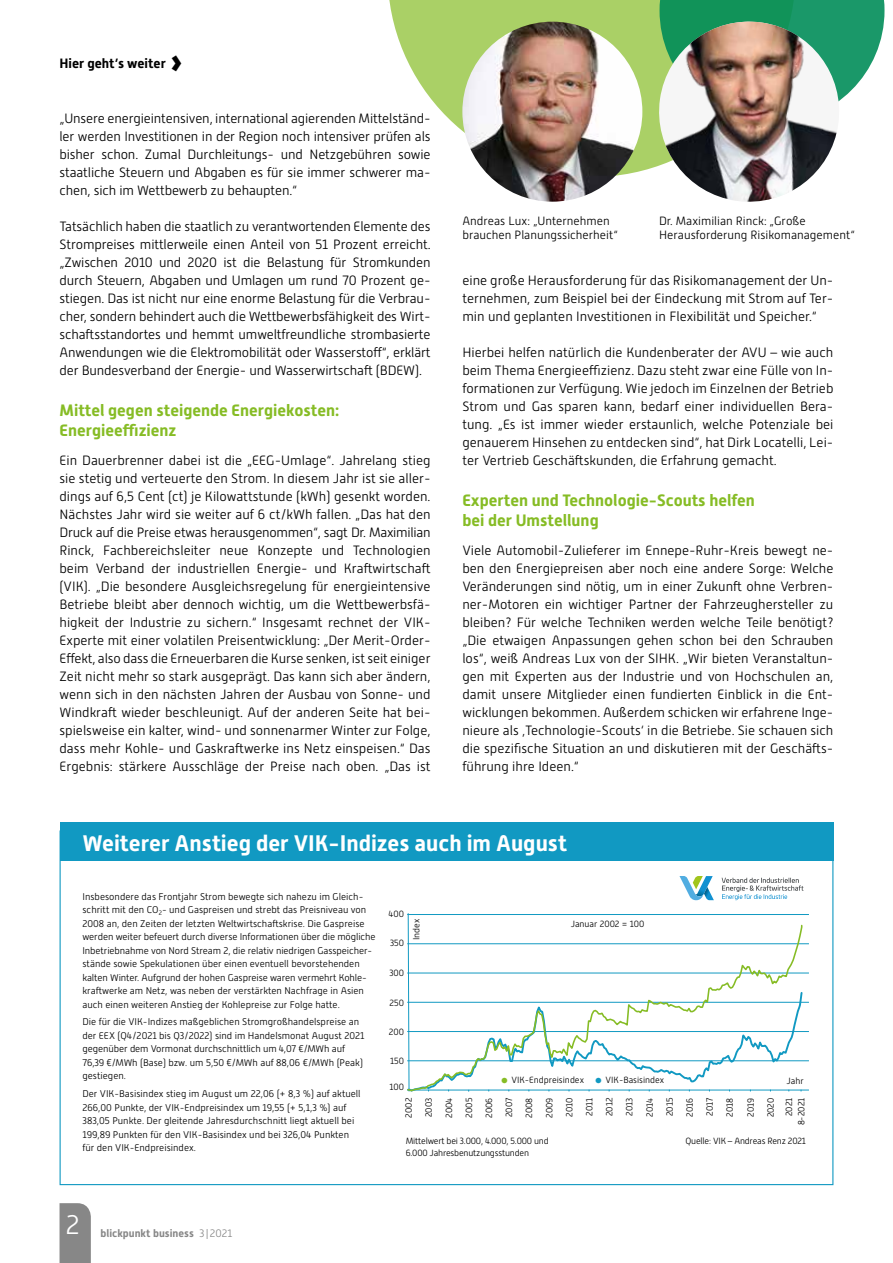
<style>
.page{position:relative;width:893px;height:1263px;background:#fff}
.page>*{position:absolute;margin:0;border:0;box-sizing:border-box;transform-origin:0 0}
.t1{font:700 39px "Alwyn New";color:#000}
.t2{font:300 26.85px "Alwyn New";color:#fff}
.t3{font:700 22.5px "Alwyn New";color:#fff}
.t4{font:700 16.5px/19.8px "Alwyn New";color:#86bc25}
.t5{font:300 13.5px/18px "Alwyn New";color:#000;text-align:justify}
.t6{font:700 13.5px "Alwyn New";color:#000}
.t7{font:300 12px/13.5px "Alwyn New";color:#000}
.t8{font:700 10.8px "Alwyn New";color:#878787}
.t9{font:300 9.75px/13.5px "Alwyn New";color:#000}
.t10{font:300 9px "Alwyn New";color:#000}
.t11{font:300 9px/12px "Alwyn New";letter-spacing:-.02em;color:#000}
.s1{font-size:18px;color:#86bc25}
.s2{font-size:18px;color:#1199c2}
.s3{font-weight:300}
</style>
<div class="page">
<svg style="left:389px;top:0;width:264px;height:176px;fill:#aad066"></svg>
<div style="left:60px;top:823px;width:773px;height:38px;background:#1199c2"></div>
<svg style="left:679px;top:876px;width:35px;height:24px"></svg>
<svg style="left:722px;top:878px;width:81px;height:22px"></svg>
<img style="left:462px;top:22px;width:180px;height:180px;border-radius:90px">
<svg style="left:653px;top:0;width:231px;height:96px;background:#35a475"></svg>
<img style="left:653px;top:22px;width:192px;height:180px">
<hr style="left:407px;top:914px;width:402px;height:1px;background:#1199c2">
<hr style="left:407px;top:943px;width:402px;height:1px;background:#1199c2">
<hr style="left:407px;top:1060px;width:402px;height:1px;background:#1199c2">
<hr style="left:407px;top:1031px;width:402px;height:1px;background:#1199c2">
<hr style="left:407px;top:1002px;width:402px;height:1px;background:#1199c2">
<hr style="left:407px;top:973px;width:402px;height:1px;background:#1199c2">
<hr style="left:407px;top:1090px;width:402px;height:1px;background:#1199c2">
<svg style="left:407px;top:924px;width:397px;height:168px"></svg>
<div style="left:60px;top:1203px;width:31px;height:60px;background:#878787"></div>
<p class="t6" style="left:60px;top:56px;width:108px">Hier geht’s weiter</p>
<h1 class="t1" style="left:169px;top:38px;width:16px">›</h1>
<p class="t5" style="left:60px;top:109px;width:373px">„Unsere energieintensiven, international agierenden Mittelständ&shy;ler werden Investitionen in der Region noch intensiver prüfen als bisher schon. Zumal Durchleitungs- und Netzgebühren sowie staatliche Steuern und Abgaben es für sie immer schwerer ma&shy;chen, sich im Wettbewerb zu behaupten.“</p>
<p class="t5" style="left:60px;top:217px;width:373px">Tatsächlich haben die staatlich zu verantwortenden Elemente des Strompreises mittlerweile einen Anteil von 51 Prozent erreicht. „Zwischen 2010 und 2020 ist die Belastung für Stromkunden durch Steuern, Abgaben und Umlagen um rund 70 Prozent ge&shy;stiegen. Das ist nicht nur eine enorme Belastung für die Verbrau&shy;cher, sondern behindert auch die Wettbewerbsfähigkeit des Wirt&shy;schaftsstandortes und hemmt umweltfreundliche strombasierte Anwendungen wie die Elektromobilität oder Wasserstoff“, erklärt der Bundesverband der Energie- und Wasserwirtschaft (BDEW).</p>
<p class="t4" style="left:60px;top:400px;width:281px">Mittel gegen steigende Energiekosten:<br>Energieeffizienz</p>
<p class="t5" style="left:60px;top:451px;width:373px">Ein Dauerbrenner dabei ist die „EEG-Umlage“. Jahrelang stieg sie stetig und verteuerte den Strom. In diesem Jahr ist sie aller&shy;dings auf 6,5 Cent (ct) je Kilowattstunde (kWh) gesenkt worden.<br>Nächstes Jahr wird sie weiter auf 6 ct/kWh fallen. „Das hat den Druck auf die Preise etwas herausgenommen“, sagt Dr. Maximilian Rinck, Fachbereichsleiter neue Konzepte und Technologien beim Verband der industriellen Energie- und Kraftwirtschaft (VIK). „Die besondere Ausgleichsregelung für energieintensive Betriebe bleibt aber dennoch wichtig, um die Wettbewerbsfä&shy;higkeit der Industrie zu sichern.“ Insgesamt rechnet der VIK-Experte mit einer volatilen Preisentwicklung: „Der Merit-Order-Effekt, also dass die Erneuerbaren die Kurse senken, ist seit einiger Zeit nicht mehr so stark ausgeprägt. Das kann sich aber ändern, wenn sich in den nächsten Jahren der Ausbau von Sonne- und Windkraft wieder beschleunigt. Auf der anderen Seite hat bei&shy;spielsweise ein kalter, wind- und sonnenarmer Winter zur Folge, dass mehr Kohle- und Gaskraftwerke ins Netz einspeisen.“ Das Ergebnis: stärkere Ausschläge der Preise nach oben. „Das ist</p>
<p class="t7" style="left:462px;top:214px;width:157px">Andreas Lux: „Unternehmen brauchen Planungssicherheit“</p>
<p class="t7" style="left:659px;top:214px;width:197px">Dr. Maximilian Rinck: „Große<br>Herausforderung Risikomanagement“</p>
<p class="t5" style="left:462px;top:271px;width:373px">eine große Herausforderung für das Risikomanagement der Un&shy;ternehmen, zum Beispiel bei der Eindeckung mit Strom auf Ter&shy;min und geplanten Investitionen in Flexibilität und Speicher.“</p>
<p class="t5" style="left:462px;top:343px;width:373px">Hierbei helfen natürlich die Kundenberater der AVU – wie auch beim Thema Energieeffizienz. Dazu steht zwar eine Fülle von In&shy;formationen zur Verfügung. Wie jedoch im Einzelnen der Betrieb Strom und Gas sparen kann, bedarf einer individuellen Bera&shy;tung. „Es ist immer wieder erstaunlich, welche Potenziale bei genauerem Hinsehen zu entdecken sind“, hat Dirk Locatelli, Lei&shy;ter Vertrieb Geschäftskunden, die Erfahrung gemacht.</p>
<p class="t4" style="left:462px;top:490px;width:294px">Experten und Technologie-Scouts helfen bei der Umstellung</p>
<p class="t5" style="left:462px;top:541px;width:373px">Viele Automobil-Zulieferer im Ennepe-Ruhr-Kreis bewegt ne&shy;ben den Energiepreisen aber noch eine andere Sorge: Welche Veränderungen sind nötig, um in einer Zukunft ohne Verbren&shy;ner-Motoren ein wichtiger Partner der Fahrzeughersteller zu bleiben? Für welche Techniken werden welche Teile benötigt? „Die etwaigen Anpassungen gehen schon bei den Schrauben los“, weiß Andreas Lux von der SIHK. „Wir bieten Veranstaltun&shy;gen mit Experten aus der Industrie und von Hochschulen an, damit unsere Mitglieder einen fundierten Einblick in die Ent&shy;wicklungen bekommen. Außerdem schicken wir erfahrene Inge&shy;nieure als ‚Technologie-Scouts‘ in die Betriebe. Sie schauen sich die spezifische Situation an und diskutieren mit der Geschäfts&shy;führung ihre Ideen.“</p>
<h3 class="t3" style="left:82px;top:830px;width:486px">Weiterer Anstieg der VIK-Indizes auch im August</h3>
<p class="t9" style="left:82px;top:889px;width:295px">Insbesondere das Frontjahr Strom bewegte sich nahezu im Gleich&shy;schritt mit den CO<sub>2</sub>- und Gaspreisen und strebt das Preisniveau von 2008 an, den Zeiten der letzten Weltwirtschaftskrise. Die Gaspreise werden weiter befeuert durch diverse Informationen über die mögliche Inbetriebnahme von Nord Stream 2, die relativ niedrigen Gasspeicher&shy;stände sowie Spekulationen über einen eventuell bevorstehenden kalten Winter. Aufgrund der hohen Gaspreise waren vermehrt Kohle&shy;kraftwerke am Netz, was neben der verstärkten Nachfrage in Asien auch einen weiteren Anstieg der Kohlepreise zur Folge hatte.</p>
<p class="t9" style="left:82px;top:1015px;width:283px">Die für die VIK-Indizes maßgeblichen Stromgroßhandelspreise an der EEX (Q4/2021 bis Q3/2022) sind im Handelsmonat August 2021 gegenüber dem Vormonat durchschnittlich um 4,07 €/MWh auf 76,39 €/MWh (Base) bzw. um 5,50 €/MWh auf 88,06 €/MWh (Peak) gestiegen.</p>
<p class="t9" style="left:82px;top:1087px;width:280px">Der VIK-Basisindex stieg im August um 22,06 (+ 8,3 %) auf aktuell 266,00 Punkte, der VIK-Endpreisindex um 19,55 (+ 5,1,3 %) auf 383,05 Punkte. Der gleitende Jahresdurchschnitt liegt aktuell bei 199,89 Punkten für den VIK-Basisindex und bei 326,04 Punkten für den VIK-Endpreisindex.</p>
<p class="t10" style="left:389px;top:909px;width:17px">400</p>
<p class="t10" style="left:390px;top:938px;width:16px">350</p>
<p class="t10" style="left:411px;top:940px;width:23px;rotate:-90deg">Index</p>
<p class="t10" style="left:389px;top:968px;width:16px">300</p>
<p class="t10" style="left:390px;top:998px;width:16px">250</p>
<p class="t10" style="left:389px;top:1027px;width:17px">200</p>
<p class="t10" style="left:390px;top:1056px;width:15px">150</p>
<p class="t10" style="left:390px;top:1082px;width:16px">100</p>
<p class="t10" style="left:571px;top:919px;width:75px">Januar 2002 = 100</p>
<p class="t10" style="left:500px;top:1075px;width:166px"><span class="s1">•</span> VIK-Endpreisindex <span class="s2">•</span> VIK-Basisindex</p>
<p class="t10" style="left:786px;top:1076px;width:19px">Jahr</p>
<p class="t10" style="left:404px;top:1118px;width:21px;rotate:-90deg">2002</p>
<p class="t10" style="left:424px;top:1117px;width:21px;rotate:-90deg">2003</p>
<p class="t10" style="left:444px;top:1118px;width:22px;rotate:-90deg">2004</p>
<p class="t10" style="left:464px;top:1118px;width:21px;rotate:-90deg">2005</p>
<p class="t10" style="left:484px;top:1118px;width:22px;rotate:-90deg">2006</p>
<p class="t10" style="left:504px;top:1117px;width:21px;rotate:-90deg">2007</p>
<p class="t10" style="left:524px;top:1118px;width:22px;rotate:-90deg">2008</p>
<p class="t10" style="left:544px;top:1118px;width:22px;rotate:-90deg">2009</p>
<p class="t10" style="left:564px;top:1117px;width:21px;rotate:-90deg">2010</p>
<p class="t10" style="left:584px;top:1116px;width:19px;rotate:-90deg">2011</p>
<p class="t10" style="left:604px;top:1116px;width:20px;rotate:-90deg">2012</p>
<p class="t10" style="left:625px;top:1116px;width:20px;rotate:-90deg">2013</p>
<p class="t10" style="left:645px;top:1116px;width:20px;rotate:-90deg">2014</p>
<p class="t10" style="left:665px;top:1116px;width:20px;rotate:-90deg">2015</p>
<p class="t10" style="left:685px;top:1117px;width:20px;rotate:-90deg">2016</p>
<p class="t10" style="left:705px;top:1116px;width:20px;rotate:-90deg">2017</p>
<p class="t10" style="left:725px;top:1116px;width:20px;rotate:-90deg">2018</p>
<p class="t10" style="left:746px;top:1116px;width:20px;rotate:-90deg">2019</p>
<p class="t10" style="left:766px;top:1117px;width:21px;rotate:-90deg">2020</p>
<p class="t10" style="left:796px;top:1125px;width:29px;rotate:-90deg">8-2021</p>
<p class="t10" style="left:784px;top:1116px;width:20px;rotate:-90deg">2021</p>
<p class="t11" style="left:406px;top:1135px;width:145px">Mittelwert bei 3.000, 4.000, 5.000 und<br>6.000 Jahresbenutzungsstunden</p>
<p class="t11" style="left:685px;top:1135px;width:122px">Quelle: VIK – Andreas Renz 2021</p>
<h2 class="t2" style="left:66px;top:1210px;width:15px">2</h2>
<p class="t8" style="left:101px;top:1227px;width:133px">blickpunkt business <span class="s3">3 |2021</span></p>
</div>
